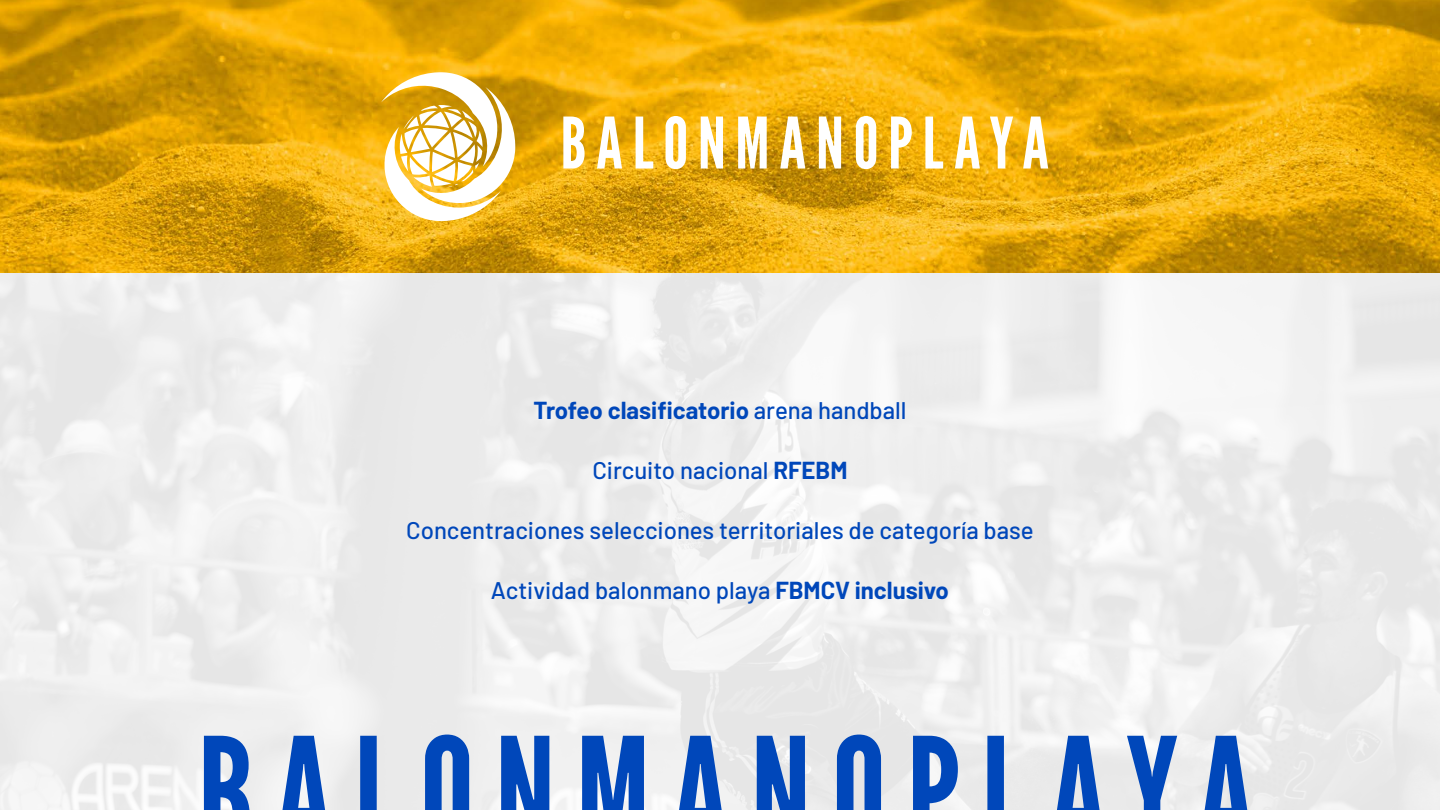
<style>
.page{position:relative;width:1440px;height:810px;background:#fff}
.page>*{position:absolute;margin:0;border:0;box-sizing:border-box;transform-origin:0 0}
.t1{font:153.07px "League Gothic";letter-spacing:.135em;color:#0047ba}
.t2{font:70.72px "League Gothic";letter-spacing:.135em;color:#fff}
.t3{font:500 24px "Barlow";color:#0047ba}
.t4{font:700 24px "Barlow";color:#0047ba}
.s1{font-weight:500}
.s2{font-weight:700}
</style>
<div class="page">
<img style="left:0;top:272px;width:1440px;height:538px">
<img style="left:0;top:0;width:1440px;height:272px">
<svg style="left:381px;top:72px;width:134px;height:149px"></svg>
<h2 class="t2" style="left:561px;top:94px;width:490px">BALONMANOPLAYA</h2>
<p class="t4" style="left:533px;top:392px;width:375px">Trofeo clasificatorio <span class="s1">arena handball</span></p>
<p class="t3" style="left:592px;top:453px;width:257px">Circuito nacional <span class="s2">RFEBM</span></p>
<p class="t3" style="left:406px;top:513px;width:629px">Concentraciones selecciones territoriales de categoría base</p>
<p class="t3" style="left:491px;top:573px;width:460px">Actividad balonmano playa <span class="s2">FBMCV inclusivo</span></p>
<h1 class="t1" style="left:198px;top:687px;width:1059px">BALONMANOPLAYA</h1>
</div>
